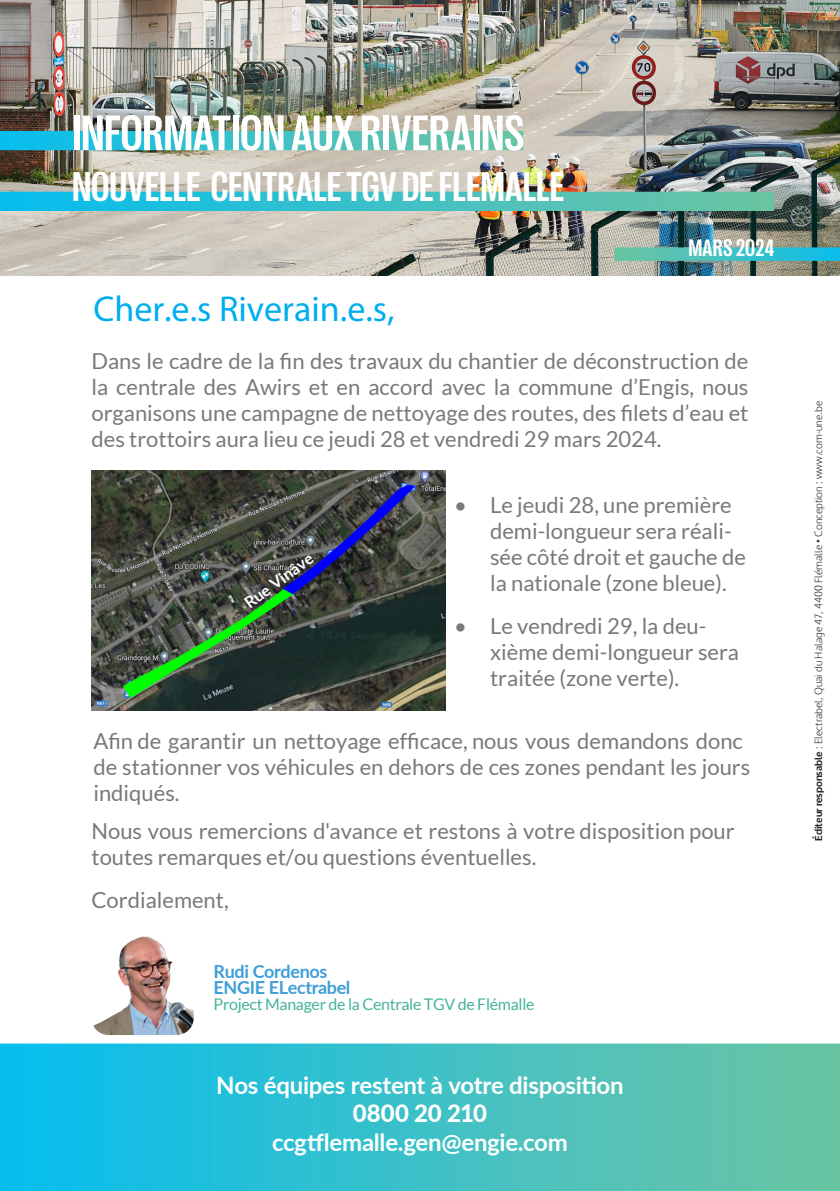
<style>
.page{position:relative;width:840px;height:1191px;background:#fff}
.page>*{position:absolute;margin:0;border:0;box-sizing:border-box;transform-origin:0 0}
.t1{font:700 condensed 50.6px "Right Grotesk";letter-spacing:-.005em;color:#fff}
.t2{font:700 condensed 42px "Right Grotesk";color:#fff}
.TEXTE_STANDARD{font:36px "Myriad Pro";color:#00aeef}
.t3{font:700 24px/28.8px "Lato";letter-spacing:-.01em;color:#fff;text-align:center}
.GRAND_TITRE{font:700 condensed 24px "Right Grotesk";letter-spacing:.01em;color:#fff}
.TEXTE_STANDARD-2{font:22px/26px "Lato";color:#7a797a}
.CHAPEAU{font:700 18px "Lato";letter-spacing:-.02em;color:#3e9fd8}
.CHAPEAU-2{font:16px "Lato";letter-spacing:-.02em;color:#46b399}
.TEXTE_STANDARD-3{font:700 16px "Lato";color:#fff}
.t4{font:300 10px "Oxygen";color:#231f20}
.s1{font-weight:800}
.s2{font-weight:700}
</style>
<div class="page">
<img style="left:0;top:0;width:839px;height:275px">
<svg style="left:0;top:1043px;width:839px;height:148px;background:#3bc0c8"></svg>
<svg style="left:0;top:131px;width:523px;height:19px;background:#3cc0c7"></svg>
<svg style="left:0;top:192px;width:773px;height:19px;background:#3bc0c7"></svg>
<svg style="left:614px;top:247px;width:225px;height:14px;background:#42bfc2"></svg>
<img style="left:93px;top:936px;width:100px;height:99px">
<img style="left:91px;top:470px;width:354px;height:240px">
<p class="t1" style="left:72px;top:107px;width:453px">INFORMATION AUX RIVERAINS</p>
<p class="t2" style="left:72px;top:164px;width:493px">NOUVELLE CENTRALE TGV DE FLEMALLE</p>
<p class="TEXTE_STANDARD" style="left:93px;top:286px;width:302px">Cher.e.s Riverain.e.s,</p>
<p class="GRAND_TITRE" style="left:688px;top:235px;width:87px">MARS 2024</p>
<p class="TEXTE_STANDARD-2" style="left:91px;top:348px;width:658px;text-align:justify">Dans le cadre de la fin des travaux du chantier de déconstruction de la centrale des Awirs et en accord avec la commune d’Engis, nous organisons une campagne de nettoyage des routes, des filets d’eau et des trottoirs aura lieu ce jeudi 28 et vendredi 29 mars 2024.</p>
<p class="TEXTE_STANDARD-3" style="left:239px;top:594px;width:83px;rotate:-36deg">Rue Vinâve</p>
<p class="TEXTE_STANDARD-2" style="left:490px;top:491px;width:257px;text-indent:-36px">• Le jeudi 28, une première demi-longueur sera réali&shy;sée côté droit et gauche de la nationale (zone bleue).</p>
<p class="TEXTE_STANDARD-2" style="left:490px;top:612px;width:250px;text-indent:-36px">• Le vendredi 29, la deu&shy;xième demi-longueur sera traitée (zone verte).</p>
<p class="TEXTE_STANDARD-2" style="left:93px;top:728px;width:658px">Afin de garantir un nettoyage efficace, nous vous demandons donc de stationner vos véhicules en dehors de ces zones pendant les jours indiqués.</p>
<p class="TEXTE_STANDARD-2" style="left:91px;top:818px;width:644px">Nous vous remercions d'avance et restons à votre disposition pour toutes remarques et/ou questions éventuelles.</p>
<p class="TEXTE_STANDARD-2" style="left:91px;top:887px;width:139px">Cordialement,</p>
<p class="CHAPEAU" style="left:213px;top:958px;width:115px">Rudi Cordenos</p>
<p class="CHAPEAU" style="left:213px;top:974px;width:138px">ENGIE ELectrabel</p>
<p class="CHAPEAU-2" style="left:213px;top:995px;width:322px">Project Manager de la Centrale TGV de Flémalle</p>
<p class="t3" style="left:216px;top:1069px;width:409px">Nos équipes restent à votre disposition</p>
<p class="t3" style="left:272px;top:1098px;width:297px"><span class="s1">0800 20 210 </span>ccgtflemalle.gen@engie.com</p>
<p class="t4" style="left:811px;top:840px;width:441px;rotate:-90deg"><span class="s2">Éditeur responsable</span> : Electrabel, Quai du Halage 47, 4400 Flémalle • Conception : www.com-une.be</p>
</div>
